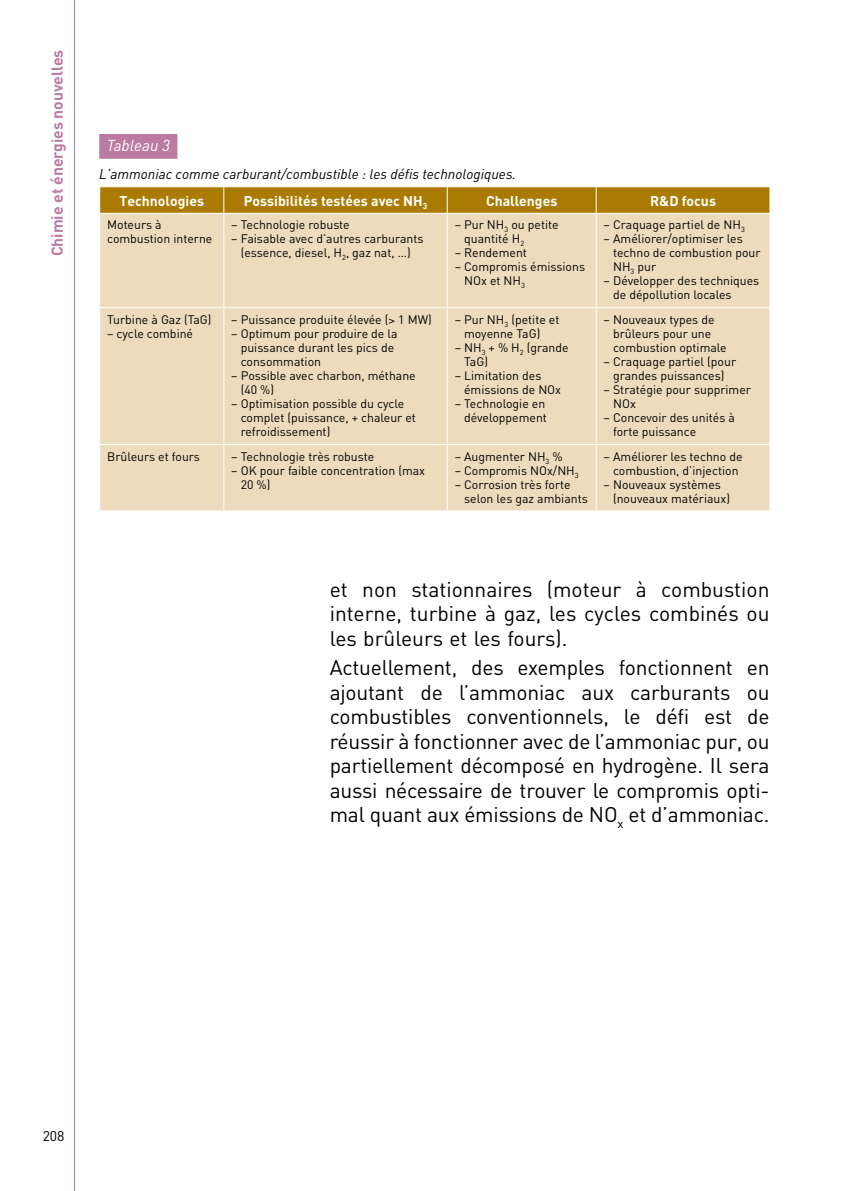
<style>
.page{position:relative;width:844px;height:1191px;background:#fff}
.page>*{position:absolute;margin:0;border:0;box-sizing:border-box;transform-origin:0 0}
.Conclusion_texte{font:21px/24.5px "DIN";letter-spacing:-.01em;color:#000;text-align:justify}
.t1{font:700 15.75px "DIN";color:#bb7aa1}
.Tableau_numero{font:italic 15.75px "DIN";color:#fff}
.Tableau_titre{font:italic 14px "DIN";color:#000}
.Tableau_tetiere{font:700 14px "DIN";color:#fff}
.t2{font:14px "DIN";color:#000}
.Tableau_texte{font:12.25px/14px "DIN";color:#000}
</style>
<div class="page">
<svg style="left:74px;top:0;width:1px;height:1191px"></svg>
<div style="left:99px;top:134px;width:78px;height:25px;background:#bb7aa1"></div>
<div style="left:100px;top:214px;width:669px;height:296px;background:#ecdbbc"></div>
<hr style="left:223px;top:214px;width:1px;height:93px;background:#fff">
<hr style="left:446px;top:214px;width:1px;height:93px;background:#fff">
<hr style="left:595px;top:214px;width:1px;height:93px;background:#fff">
<hr style="left:99px;top:307px;width:125px;height:1px;background:#fff">
<hr style="left:224px;top:307px;width:223px;height:1px;background:#fff">
<hr style="left:223px;top:308px;width:1px;height:136px;background:#fff">
<hr style="left:447px;top:307px;width:149px;height:1px;background:#fff">
<hr style="left:446px;top:308px;width:1px;height:136px;background:#fff">
<hr style="left:596px;top:307px;width:174px;height:1px;background:#fff">
<hr style="left:595px;top:308px;width:1px;height:136px;background:#fff">
<hr style="left:99px;top:444px;width:125px;height:1px;background:#fff">
<hr style="left:224px;top:444px;width:223px;height:1px;background:#fff">
<hr style="left:223px;top:445px;width:1px;height:65px;background:#fff">
<hr style="left:447px;top:444px;width:149px;height:1px;background:#fff">
<hr style="left:446px;top:445px;width:1px;height:65px;background:#fff">
<hr style="left:596px;top:444px;width:174px;height:1px;background:#fff">
<hr style="left:595px;top:445px;width:1px;height:65px;background:#fff">
<svg style="left:99px;top:187px;width:671px;height:26px;background:#ac7e06"></svg>
<svg style="left:389px;top:319px;width:5px;height:5px"></svg>
<p class="t1" style="left:47px;top:256px;width:208px;rotate:-90deg">Chimie et énergies nouvelles</p>
<p class="Tableau_numero" style="left:107px;top:136px;width:65px">Tableau 3</p>
<p class="Tableau_titre" style="left:99px;top:165px;width:418px">L’ammoniac comme carburant/combustible : les défis technologiques.</p>
<p class="Tableau_tetiere" style="left:119px;top:192px;width:86px">Technologies</p>
<p class="Tableau_tetiere" style="left:244px;top:192px;width:185px">Possibilités testées avec NH<sub>3</sub></p>
<p class="Tableau_tetiere" style="left:486px;top:192px;width:73px">Challenges</p>
<p class="Tableau_tetiere" style="left:650px;top:192px;width:67px">R&amp;D focus</p>
<p class="Tableau_texte" style="left:107px;top:218px;width:107px">Moteurs à combustion interne</p>
<p class="Tableau_texte" style="left:231px;top:218px;width:120px">– Technologie robuste</p>
<p class="Tableau_texte" style="left:603px;top:218px;width:143px">– Craquage partiel de NH<sub>3</sub></p>
<p class="Tableau_texte" style="left:613px;top:232px;width:149px;text-indent:-9px">– Améliorer/optimiser les techno de combustion pour<br>NH<sub>3</sub> pur</p>
<p class="Tableau_texte" style="left:613px;top:274px;width:148px;text-indent:-9px">– Développer des techniques de dépollution locales</p>
<p class="Tableau_texte" style="left:464px;top:218px;width:96px;text-indent:-9px">– Pur NH<sub>3</sub> ou petite quantité H<sub>2</sub></p>
<p class="Tableau_texte" style="left:454px;top:246px;width:74px">– Rendement</p>
<p class="Tableau_texte" style="left:464px;top:260px;width:122px;text-indent:-9px">– Compromis émissions<br>NOx et NH<sub>3</sub></p>
<p class="Tableau_texte" style="left:231px;top:232px;width:194px;text-align:center">– Faisable avec d’autres carburants (essence, diesel, H<sub>2</sub>, gaz nat, …)</p>
<p class="Tableau_texte" style="left:107px;top:312px;width:106px">Turbine à Gaz (TaG)</p>
<p class="Tableau_texte" style="left:107px;top:326px;width:87px">– cycle combiné</p>
<p class="Tableau_texte" style="left:231px;top:312px;width:202px">– Puissance produite élevée ( 1 MW)</p>
<p class="Tableau_texte" style="left:241px;top:326px;width:158px;text-indent:-9px">– Optimum pour produire de la puissance durant les pics de consommation</p>
<p class="Tableau_texte" style="left:241px;top:368px;width:176px;text-indent:-9px">– Possible avec charbon, méthane (40 %)</p>
<p class="Tableau_texte" style="left:241px;top:396px;width:177px;text-indent:-9px">– Optimisation possible du cycle complet (puissance, + chaleur et refroidissement)</p>
<p class="Tableau_texte" style="left:464px;top:312px;width:97px;text-indent:-9px">– Pur NH<sub>3</sub> (petite et moyenne TaG)</p>
<p class="Tableau_texte" style="left:464px;top:340px;width:106px;text-indent:-9px">– NH<sub>3</sub> + % H<sub>2</sub> (grande<br>TaG)</p>
<p class="Tableau_texte" style="left:464px;top:368px;width:98px;text-indent:-9px">– Limitation des émissions de NOx</p>
<p class="Tableau_texte" style="left:454px;top:396px;width:94px;text-align:right">– Technologie en développement</p>
<p class="Tableau_texte" style="left:613px;top:312px;width:115px;text-indent:-9px">– Nouveaux types de brûleurs pour une combustion optimale</p>
<p class="Tableau_texte" style="left:603px;top:354px;width:134px;text-align:center">– Craquage partiel (pour grandes puissances)</p>
<p class="Tableau_texte" style="left:613px;top:382px;width:139px;text-indent:-9px">– Stratégie pour supprimer<br>NOx</p>
<p class="Tableau_texte" style="left:613px;top:410px;width:123px;text-indent:-9px">– Concevoir des unités à forte puissance</p>
<p class="Tableau_texte" style="left:107px;top:449px;width:94px">Brûleurs et fours</p>
<p class="Tableau_texte" style="left:231px;top:449px;width:144px">– Technologie très robuste</p>
<p class="Tableau_texte" style="left:241px;top:463px;width:186px;text-indent:-9px">– OK pour faible concentration (max<br>20 %)</p>
<p class="Tableau_texte" style="left:454px;top:449px;width:109px">– Augmenter NH<sub>3</sub> %</p>
<p class="Tableau_texte" style="left:454px;top:463px;width:125px">– Compromis NOx/NH<sub>3</sub></p>
<p class="Tableau_texte" style="left:464px;top:477px;width:125px;text-indent:-9px">– Corrosion très forte selon les gaz ambiants</p>
<p class="Tableau_texte" style="left:603px;top:449px;width:140px;text-align:center">– Améliorer les techno de combustion, d’injection</p>
<p class="Tableau_texte" style="left:613px;top:477px;width:118px;text-indent:-9px">– Nouveaux systèmes (nouveaux matériaux)</p>
<p class="Conclusion_texte" style="left:329px;top:576px;width:441px">et non stationnaires (moteur à combustion interne, turbine à gaz, les cycles combinés ou les brûleurs et les fours).</p>
<p class="Conclusion_texte" style="left:329px;top:655px;width:441px">Actuellement, des exemples fonctionnent en ajoutant de l’ammoniac aux carburants ou combustibles conventionnels, le défi est de réussir à fonctionner avec de l’ammoniac pur, ou partiellement décomposé en hydrogène. Il sera aussi nécessaire de trouver le compromis opti&shy;mal quant aux émissions de NO<sub>x</sub> et d’ammoniac.</p>
<p class="t2" style="left:43px;top:1127px;width:23px">208</p>
</div>
